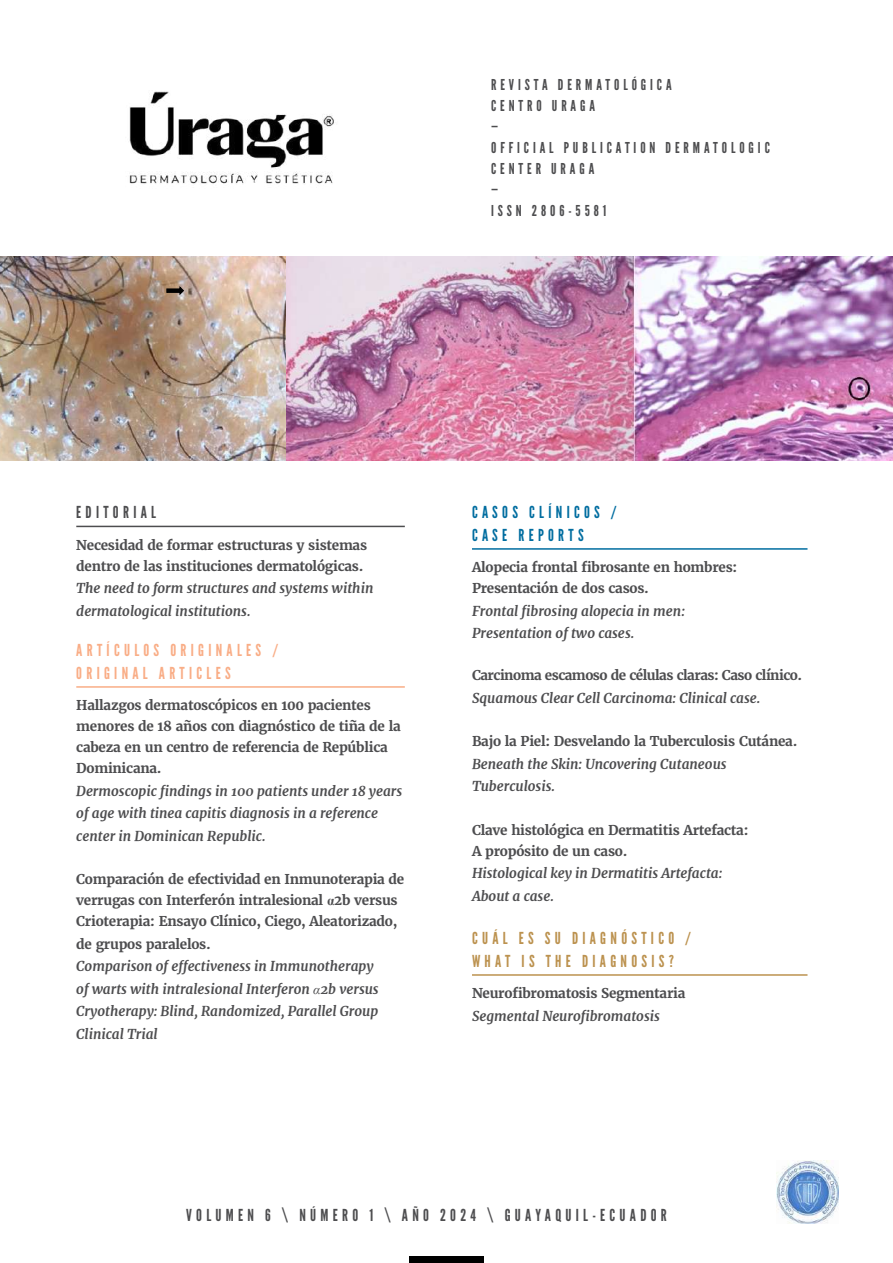
<style>
.page{position:relative;width:893px;height:1263px;background:#fff}
.page>*{position:absolute;margin:0;border:0;box-sizing:border-box;transform-origin:0 0}
.t1{font:16.5px "League Gothic";letter-spacing:.26em;color:#4d4d4f}
.t2{font:16.5px/22.5px "League Gothic";letter-spacing:.26em;color:#bc924f}
.t3{font:16.5px/22.5px "League Gothic";letter-spacing:.26em;color:#f9ad86}
.t4{font:16.5px/22.5px "League Gothic";letter-spacing:.26em;color:#006da0}
.t5{font:15px/21px "League Gothic";letter-spacing:.26em;color:#4d4d4f}
.t6{font:700 13.5px/21px "Merriweather";letter-spacing:-.02em;color:#4d4d4f}
.t7{font:italic 700 13.5px/22.5px "Merriweather";color:#4d4d4f}
.t8{font:700 13.5px "Merriweather";letter-spacing:-.04em;color:#4d4d4f}
.s1{font-family:"Times New Roman"}
.s2{font-family:"Times New Roman";font-weight:400}
</style>
<div class="page">
<div style="left:409px;top:1256px;width:75px;height:7px;background:#000"></div>
<img style="left:776px;top:1161px;width:63px;height:63px">
<hr style="left:76px;top:526px;width:329px;height:1px;background:#4d4d4f">
<hr style="left:76px;top:686px;width:329px;height:2px;background:#f9ad86">
<hr style="left:472px;top:548px;width:335px;height:2px;background:#006da0">
<hr style="left:472px;top:974px;width:335px;height:2px;background:#bc924f">
<img style="left:129px;top:91px;width:205px;height:93px">
<img style="left:286px;top:256px;width:607px;height:205px">
<img style="left:0;top:256px;width:286px;height:205px">
<svg style="left:166px;top:285px;width:19px;height:12px"></svg>
<p class="t5" style="left:491px;top:75px;width:280px">REVISTA DERMATOLÓGICA<br>CENTRO URAGA<br>—<br>OFFICIAL PUBLICATION DERMATOLOGIC<br>CENTER URAGA<br>—<br>ISSN 2806-5581</p>
<p class="t1" style="left:76px;top:502px;width:81px">EDITORIAL</p>
<p class="t6" style="left:76px;top:534px;width:292px">Necesidad de formar estructuras y sistemas dentro de las instituciones dermatológicas.</p>
<p class="t7" style="left:76px;top:577px;width:299px">The need to form structures and systems within dermatological institutions.</p>
<p class="t3" style="left:76px;top:639px;width:203px">ARTÍCULOS ORIGINALES /<br>ORIGINAL ARTICLES</p>
<p class="t6" style="left:76px;top:695px;width:326px">Hallazgos dermatoscópicos en 100 pacientes menores de 18 años con diagnóstico de tiña de la cabeza en un centro de referencia de República Dominicana.</p>
<p class="t7" style="left:76px;top:780px;width:327px">Dermoscopic findings in 100 patients under 18 years of age with tinea capitis diagnosis in a reference center in Dominican Republic.</p>
<p class="t6" style="left:76px;top:869px;width:330px">Comparación de efectividad en Inmunoterapia de verrugas con Interferón intralesional <span class="s1">α</span>2b versus<br>Crioterapia: Ensayo Clínico, Ciego, Aleatorizado,</p>
<p class="t6" style="left:76px;top:933px;width:136px">de grupos paralelos.</p>
<p class="t7" style="left:76px;top:955px;width:304px">Comparison of effectiveness in Immunotherapy of warts with intralesional Interferon <span class="s2">α</span>2b versus Cryotherapy: Blind, Randomized, Parallel Group Clinical Trial</p>
<p class="t4" style="left:472px;top:501px;width:146px">CASOS CLÍNICOS /<br>CASE REPORTS</p>
<p class="t6" style="left:472px;top:557px;width:267px">Alopecia frontal fibrosante en hombres:<br>Presentación de dos casos.</p>
<p class="t7" style="left:472px;top:600px;width:214px">Frontal fibrosing alopecia in men:<br>Presentation of two cases.</p>
<p class="t8" style="left:472px;top:667px;width:332px">Carcinoma escamoso de células claras: Caso clínico.</p>
<p class="t7" style="left:472px;top:687px;width:290px">Squamous Clear Cell Carcinoma: Clinical case.</p>
<p class="t6" style="left:472px;top:731px;width:327px">Bajo la Piel: Desvelando la Tuberculosis Cutánea.</p>
<p class="t7" style="left:472px;top:753px;width:256px">Beneath the Skin: Uncovering Cutaneous<br>Tuberculosis.</p>
<p class="t6" style="left:472px;top:819px;width:278px">Clave histológica en Dermatitis Artefacta:<br>A propósito de un caso.</p>
<p class="t7" style="left:472px;top:862px;width:252px">Histological key in Dermatitis Artefacta:<br>About a case.</p>
<p class="t2" style="left:472px;top:927px;width:221px">CUÁL ES SU DIAGNÓSTICO /<br>WHAT IS THE DIAGNOSIS?</p>
<p class="t6" style="left:472px;top:983px;width:215px">Neurofibromatosis Segmentaria</p>
<p class="t7" style="left:472px;top:1005px;width:189px">Segmental Neurofibromatosis</p>
<p class="t1" style="left:186px;top:1205px;width:482px">VOLUMEN 6 \ NÚMERO 1 \ AÑO 2024 \ GUAYAQUIL-ECUADOR</p>
</div>
